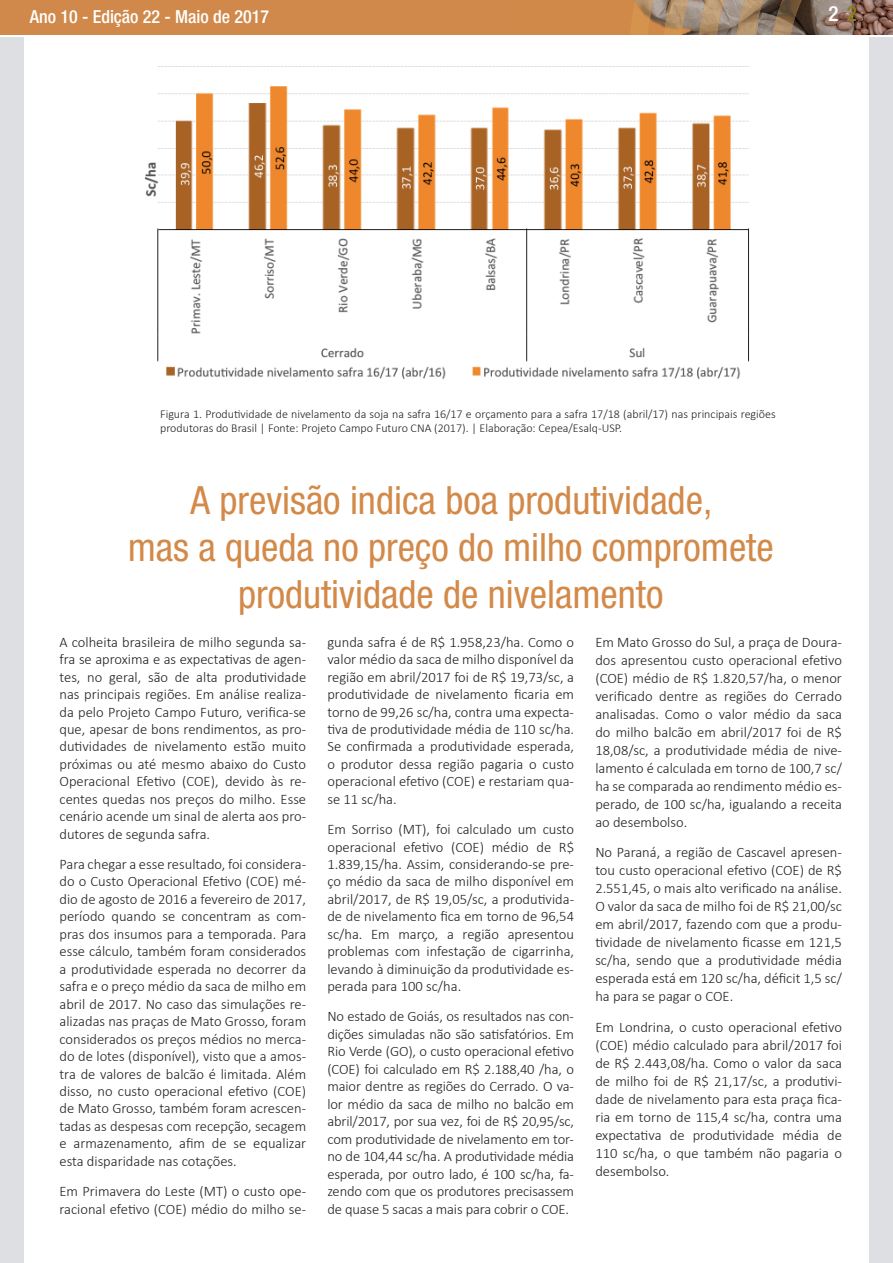
<style>
.page{position:relative;width:893px;height:1263px;background:#fff}
.page>*{position:absolute;margin:0;border:0;box-sizing:border-box;transform-origin:0 0}
.t1{font:condensed 39px/46.8px "Helvetica Neue LT Std";color:#d38948;text-align:center}
.t2{font:500 condensed 21px "Helvetica Neue LT Std";color:#fff}
.t3{font:500 condensed 18px "Helvetica Neue LT Std";color:#fff}
.t4{font:300 14.55px/17.4px "Calibri";color:#231f20;text-align:justify}
.t5{font:300 12px/14.4px "Calibri";color:#231f20}
.s1{color:#8f7f1c}
</style>
<div class="page">
<div style="left:0;top:13px;width:893px;height:1250px;background:#dedfe2"></div>
<div style="left:24px;top:13px;width:845px;height:1250px;background:#fff"></div>
<div style="left:0;top:0;width:861px;height:37px;background:#d0894a"></div>
<img style="left:653px;top:0;width:240px;height:35px">
<img style="left:772px;top:0;width:29px;height:35px">
<img style="left:737px;top:0;width:26px;height:35px">
<img style="left:699px;top:0;width:25px;height:35px">
<img style="left:664px;top:0;width:24px;height:35px">
<img style="left:631px;top:0;width:22px;height:35px">
<hr style="left:0;top:35px;width:893px;height:2px;background:#fff">
<img style="left:144px;top:66px;width:605px;height:314px">
<p class="t3" style="left:30px;top:6px;width:241px">Ano 10 - Edição 22 - Maio de 2017</p>
<h2 class="t2" style="left:828px;top:1px;width:30px">2 <span class="s1">2</span></h2>
<p class="t5" style="left:160px;top:406px;width:617px">Figura 1. Produtividade de nivelamento da soja na safra 16/17 e orçamento para a safra 17/18 (abril/17) nas principais regiões produtoras do Brasil | Fonte: Projeto Campo Futuro CNA (2017). | Elaboração: Cepea/Esalq-USP.</p>
<h1 class="t1" style="left:128px;top:477px;width:647px">A previsão indica boa produtividade,<br>mas a queda no preço do milho compromete produtividade de nivelamento</h1>
<p class="t4" style="left:60px;top:632px;width:248px">A colheita brasileira de milho segunda sa&shy;fra se aproxima e as expectativas de agen&shy;tes, no geral, são de alta produtividade nas principais regiões. Em análise realiza&shy;da pelo Projeto Campo Futuro, verifica-se que, apesar de bons rendimentos, as pro&shy;dutividades de nivelamento estão muito próximas ou até mesmo abaixo do Custo Operacional Efetivo (COE), devido às re&shy;centes quedas nos preços do milho. Esse cenário acende um sinal de alerta aos pro&shy;dutores de segunda safra.</p>
<p class="t4" style="left:60px;top:855px;width:248px">Para chegar a esse resultado, foi considera&shy;do o Custo Operacional Efetivo (COE) mé&shy;dio de agosto de 2016 a fevereiro de 2017, período quando se concentram as com&shy;pras dos insumos para a temporada. Para esse cálculo, também foram considerados a produtividade esperada no decorrer da safra e o preço médio da saca de milho em abril de 2017. No caso das simulações re&shy;alizadas nas praças de Mato Grosso, foram considerados os preços médios no merca&shy;do de lotes (disponível), visto que a amos&shy;tra de valores de balcão é limitada. Além disso, no custo operacional efetivo (COE) de Mato Grosso, também foram acrescen&shy;tadas as despesas com recepção, secagem e armazenamento, afim de se equalizar esta disparidade nas cotações.</p>
<p class="t4" style="left:60px;top:1182px;width:248px">Em Primavera do Leste (MT) o custo ope&shy;racional efetivo (COE) médio do milho se-</p>
<p class="t4" style="left:327px;top:632px;width:248px">gunda safra é de R$ 1.958,23/ha. Como o valor médio da saca de milho disponível da região em abril/2017 foi de R$ 19,73/sc, a produtividade de nivelamento ficaria em torno de 99,26 sc/ha, contra uma expecta&shy;tiva de produtividade média de 110 sc/ha.<br>Se confirmada a produtividade esperada, o produtor dessa região pagaria o custo operacional efetivo (COE) e restariam qua&shy;se 11 sc/ha.</p>
<p class="t4" style="left:327px;top:820px;width:248px">Em Sorriso (MT), foi calculado um custo operacional efetivo (COE) médio de R$ 1.839,15/ha. Assim, considerando-se pre&shy;ço médio da saca de milho disponível em abril/2017, de R$ 19,05/sc, a produtivida&shy;de de nivelamento fica em torno de 96,54 sc/ha. Em março, a região apresentou problemas com infestação de cigarrinha, levando à diminuição da produtividade es&shy;perada para 100 sc/ha.</p>
<p class="t4" style="left:327px;top:1007px;width:248px">No estado de Goiás, os resultados nas con&shy;dições simuladas não são satisfatórios. Em Rio Verde (GO), o custo operacional efetivo (COE) foi calculado em R$ 2.188,40 /ha, o maior dentre as regiões do Cerrado. O va&shy;lor médio da saca de milho no balcão em abril/2017, por sua vez, foi de R$ 20,95/sc, com produtividade de nivelamento em tor&shy;no de 104,44 sc/ha. A produtividade média esperada, por outro lado, é 100 sc/ha, fa&shy;zendo com que os produtores precisassem de quase 5 sacas a mais para cobrir o COE.</p>
<p class="t4" style="left:595px;top:632px;width:248px;line-height:18px">Em Mato Grosso do Sul, a praça de Doura&shy;dos apresentou custo operacional efetivo (COE) médio de R$ 1.820,57/ha, o menor verificado dentre as regiões do Cerrado analisadas. Como o valor médio da saca do milho balcão em abril/2017 foi de R$ 18,08/sc, a produtividade média de nive&shy;lamento é calculada em torno de 100,7 sc/ ha se comparada ao rendimento médio es&shy;perado, de 100 sc/ha, igualando a receita ao desembolso.</p>
<p class="t4" style="left:595px;top:843px;width:248px;line-height:18px">No Paraná, a região de Cascavel apresen&shy;tou custo operacional efetivo (COE) de R$ 2.551,45, o mais alto verificado na análise.<br>O valor da saca de milho foi de R$ 21,00/sc em abril/2017, fazendo com que a produ&shy;tividade de nivelamento ficasse em 121,5 sc/ha, sendo que a produtividade média esperada está em 120 sc/ha, déficit 1,5 sc/ ha para se pagar o COE.</p>
<p class="t4" style="left:595px;top:1018px;width:248px;line-height:18px">Em Londrina, o custo operacional efetivo (COE) médio calculado para abril/2017 foi de R$ 2.443,08/ha. Como o valor da saca de milho foi de R$ 21,17/sc, a produtivi&shy;dade de nivelamento para esta praça fica&shy;ria em torno de 115,4 sc/ha, contra uma expectativa de produtividade média de 110 sc/ha, o que também não pagaria o desembolso.</p>
</div>
